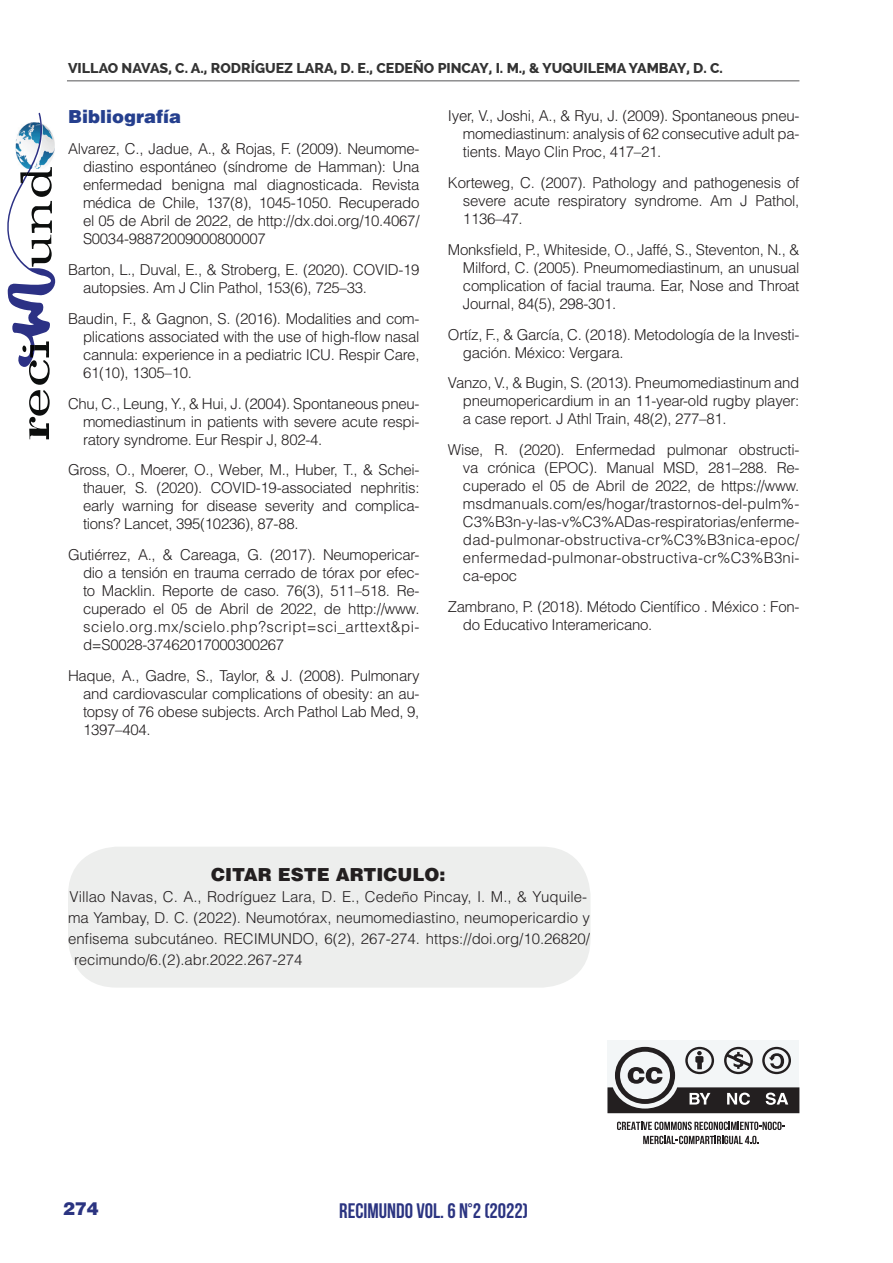
<style>
.page{position:relative;width:893px;height:1263px;background:#fff}
.page>*{position:absolute;margin:0;border:0;box-sizing:border-box;transform-origin:0 0}
.t1{font:700 21px "Bebas Neue";color:#2b3481}
.t2{font:900 18px "Helvetica LT Std";color:#231f20}
.t3{font:900 18px "Helvetica LT Std";color:#253f8e}
.t4{font:900 18px "Helvetica LT Std";color:#2b3481}
.t5{font:300 15px/18px "Helvetica LT Std";letter-spacing:-.02em;color:#231f20;text-align:justify}
.t6{font:300 15px "Helvetica LT Std";color:#231f20}
.t7{font:800 14.25px "Raleway";color:#333}
</style>
<div class="page">
<hr style="left:67px;top:80px;width:732px;height:1px;background:#545557">
<svg style="left:7px;top:113px;width:48px;height:326px"></svg>
<svg style="left:617px;top:1121px;width:168px;height:9px"></svg>
<svg style="left:643px;top:1136px;width:116px;height:8px"></svg>
<div style="left:607px;top:1040px;width:192px;height:73px;background:#f3f6f7"></div>
<svg style="left:607px;top:1047px;width:192px;height:66px"></svg>
<div style="left:68px;top:847px;width:522px;height:140px;background:#edeeed;border-radius:49px"></div>
<p class="t7" style="left:68px;top:60px;width:656px">VILLAO NAVAS, C. A., RODRÍGUEZ LARA, D. E., CEDEÑO PINCAY, I. M., &amp; YUQUILEMA YAMBAY, D. C.</p>
<p class="t3" style="left:68px;top:105px;width:115px">Bibliografía</p>
<p class="t5" style="left:83px;top:140px;width:338px;text-indent:-15px">Alvarez, C., Jadue, A., &amp; Rojas, F. (2009). Neumome&shy;diastino espontáneo (síndrome de Hamman): Una enfermedad benigna mal diagnosticada. Revista médica de Chile, 137(8), 1045-1050. Recuperado el 05 de Abril de 2022, de http://dx.doi.org/10.4067/ S0034-98872009000800007</p>
<p class="t5" style="left:83px;top:261px;width:338px;text-indent:-15px">Barton, L., Duval, E., &amp; Stroberg, E. (2020). COVID-19 autopsies. Am J Clin Pathol, 153(6), 725–33.</p>
<p class="t5" style="left:83px;top:309px;width:338px;text-indent:-15px">Baudin, F., &amp; Gagnon, S. (2016). Modalities and com&shy;plications associated with the use of high-flow nasal cannula: experience in a pediatric ICU. Respir Care, 61(10), 1305–10.</p>
<p class="t5" style="left:83px;top:394px;width:338px;text-indent:-15px">Chu, C., Leung, Y., &amp; Hui, J. (2004). Spontaneous pneu&shy;momediastinum in patients with severe acute respi&shy;ratory syndrome. Eur Respir J, 802-4.</p>
<p class="t5" style="left:83px;top:461px;width:338px;text-indent:-15px">Gross, O., Moerer, O., Weber, M., Huber, T., &amp; Schei&shy;thauer, S. (2020). COVID-19-associated nephritis: early warning for disease severity and complica&shy;tions? Lancet, 395(10236), 87-88.</p>
<p class="t5" style="left:83px;top:546px;width:338px;text-indent:-15px">Gutiérrez, A., &amp; Careaga, G. (2017). Neumopericar&shy;dio a tensión en trauma cerrado de tórax por efec&shy;to Macklin. Reporte de caso. 76(3), 511–518. Re&shy;cuperado el 05 de Abril de 2022, de http://www. scielo.org.mx/scielo.php?script=sci_arttext&amp;pi&shy;d=S0028-37462017000300267</p>
<p class="t5" style="left:83px;top:666px;width:338px;text-indent:-15px">Haque, A., Gadre, S., Taylor, &amp; J. (2008). Pulmonary and cardiovascular complications of obesity: an au&shy;topsy of 76 obese subjects. Arch Pathol Lab Med, 9, 1397–404.</p>
<p class="t5" style="left:463px;top:107px;width:338px;text-indent:-15px">Iyer, V., Joshi, A., &amp; Ryu, J. (2009). Spontaneous pneu&shy;momediastinum: analysis of 62 consecutive adult pa&shy;tients. Mayo Clin Proc, 417–21.</p>
<p class="t5" style="left:463px;top:174px;width:338px;text-indent:-15px">Korteweg, C. (2007). Pathology and pathogenesis of severe acute respiratory syndrome. Am J Pathol, 1136–47.</p>
<p class="t5" style="left:463px;top:240px;width:338px;text-indent:-15px">Monksfield, P., Whiteside, O., Jaffé, S., Steventon, N., &amp; Milford, C. (2005). Pneumomediastinum, an unusual complication of facial trauma. Ear, Nose and Throat Journal, 84(5), 298-301.</p>
<p class="t5" style="left:463px;top:325px;width:338px;text-indent:-15px">Ortíz, F., &amp; García, C. (2018). Metodología de la Investi&shy;gación. México: Vergara.</p>
<p class="t5" style="left:463px;top:374px;width:338px;text-indent:-15px">Vanzo, V., &amp; Bugin, S. (2013). Pneumomediastinum and pneumopericardium in an 11-year-old rugby player: a case report. J Athl Train, 48(2), 277–81.</p>
<p class="t5" style="left:463px;top:441px;width:338px;text-indent:-15px">Wise, R. (2020). Enfermedad pulmonar obstructi&shy;va crónica (EPOC). Manual MSD, 281–288. Re&shy;cuperado el 05 de Abril de 2022, de https://www. msdmanuals.com/es/hogar/trastornos-del-pulm%- C3%B3n-y-las-v%C3%ADas-respiratorias/enferme&shy;dad-pulmonar-obstructiva-cr%C3%B3nica-epoc/ enfermedad-pulmonar-obstructiva-cr%C3%B3ni&shy;ca-epoc</p>
<p class="t5" style="left:463px;top:597px;width:338px;text-indent:-15px">Zambrano, P. (2018). Método Científico . México : Fon&shy;do Educativo Interamericano.</p>
<p class="t2" style="left:211px;top:863px;width:236px">CITAR ESTE ARTICULO:</p>
<p class="t6" style="left:70px;top:887px;width:519px">Villao Navas, C. A., Rodríguez Lara, D. E., Cedeño Pincay, I. M., &amp; Yuquile-</p>
<p class="t6" style="left:68px;top:908px;width:524px">ma Yambay, D. C. (2022). Neumotórax, neumomediastino, neumopericardio y</p>
<p class="t6" style="left:68px;top:929px;width:524px">enfisema subcutáneo. RECIMUNDO, 6(2), 267-274. https://doi.org/10.26820/</p>
<p class="t6" style="left:74px;top:950px;width:230px">recimundo/6.(2).abr.2022.267-274</p>
<p class="t4" style="left:63px;top:1197px;width:38px">274</p>
<h1 class="t1" style="left:339px;top:1199px;width:190px">RECIMUNDO VOL. 6 N°2 (2022)</h1>
</div>
